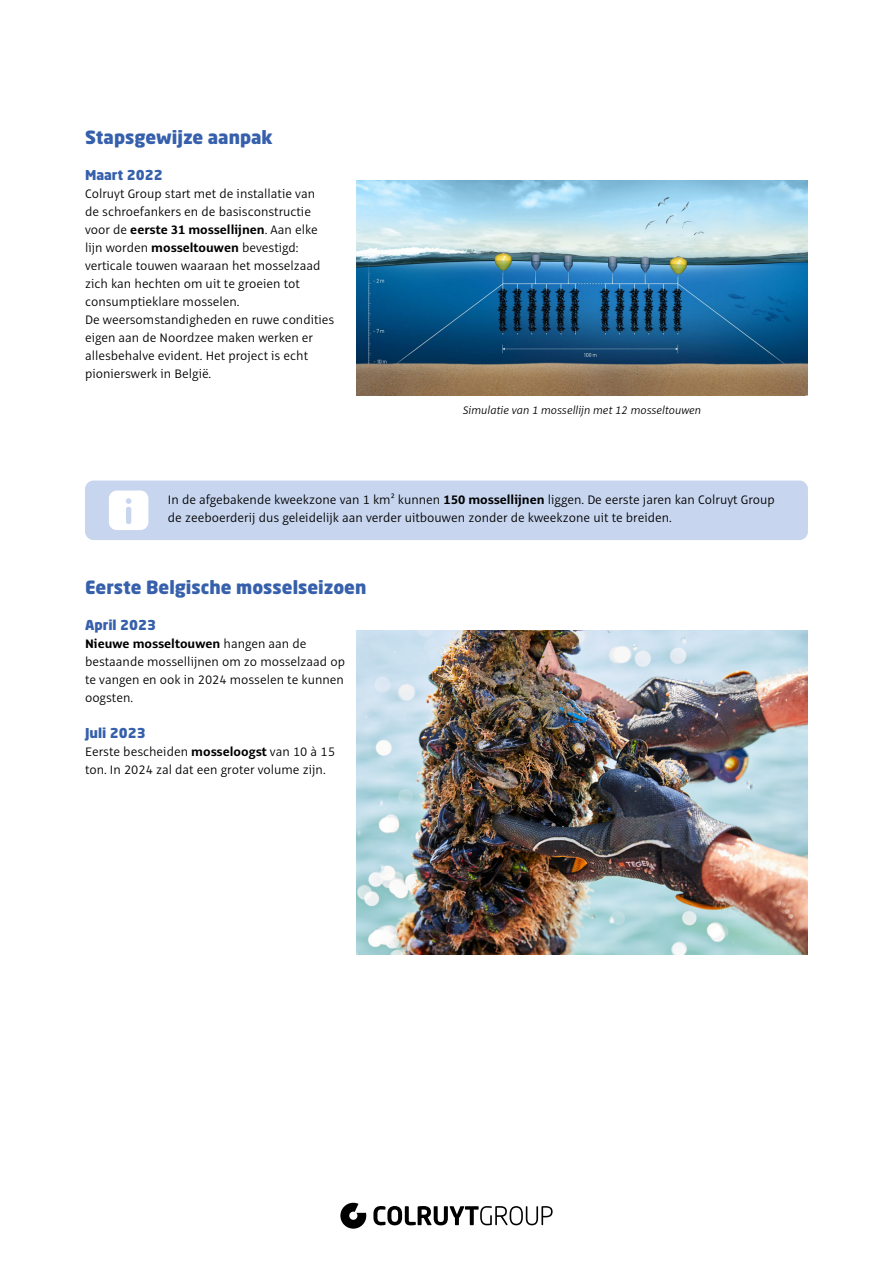
<style>
.page{position:relative;width:893px;height:1263px;background:#fff}
.page>*{position:absolute;margin:0;border:0;box-sizing:border-box;transform-origin:0 0}
.t1{font:900 18px "Neo Sans Std";color:#3660ab}
.t2{font:300 13.5px/18px "Alto Pro";color:#000}
.t3{font:900 13.5px "Neo Sans Std";color:#3660ab}
.t4{font:italic 300 12px "Alto Pro";color:#000}
.s1{font-weight:700}
</style>
<div class="page">
<svg style="left:373px;top:1206px;width:180px;height:19px"></svg>
<svg style="left:340px;top:1203px;width:26px;height:26px"></svg>
<div style="left:85px;top:480px;width:723px;height:60px;background:#c7d5ef;border-radius:9px"></div>
<svg style="left:109px;top:490px;width:39px;height:40px"></svg>
<img style="left:356px;top:180px;width:452px;height:216px">
<img style="left:356px;top:630px;width:452px;height:324px">
<h1 class="t1" style="left:85px;top:126px;width:189px">Stapsgewijze aanpak</h1>
<p class="t3" style="left:85px;top:166px;width:79px">Maart 2022</p>
<p class="t2" style="left:85px;top:185px;width:251px">Colruyt Group start met de installatie van<br>de schroefankers en de basisconstructie voor de <span class="s1">eerste 31 mossellijnen</span>. Aan elke lijn worden <span class="s1">mosseltouwen</span> bevestigd: verticale touwen waaraan het mosselzaad zich kan hechten om uit te groeien tot consumptieklare mosselen.<br>De weersomstandigheden en ruwe condities eigen aan de Noordzee maken werken er allesbehalve evident. Het project is echt pionierswerk in België.</p>
<p class="t4" style="left:463px;top:403px;width:240px">Simulatie van 1 mossellijn met 12 mosseltouwen</p>
<p class="t2" style="left:168px;top:491px;width:608px">In de afgebakende kweekzone van 1 km² kunnen <span class="s1">150 mossellijnen</span> liggen. De eerste jaren kan Colruyt Group de zeeboerderij dus geleidelijk aan verder uitbouwen zonder de kweekzone uit te breiden.</p>
<h1 class="t1" style="left:85px;top:576px;width:283px">Eerste Belgische mosselseizoen</h1>
<p class="t3" style="left:85px;top:616px;width:72px">April 2023</p>
<p class="t2" style="left:85px;top:635px;width:261px"><span class="s1">Nieuwe mosseltouwen</span> hangen aan de bestaande mossellijnen om zo mosselzaad op te vangen en ook in 2024 mosselen te kunnen oogsten.</p>
<p class="t3" style="left:85px;top:724px;width:62px">Juli 2023</p>
<p class="t2" style="left:85px;top:743px;width:251px">Eerste bescheiden <span class="s1">mosseloogst</span> van 10 à 15 ton. In 2024 zal dat een groter volume zijn.</p>
</div>
